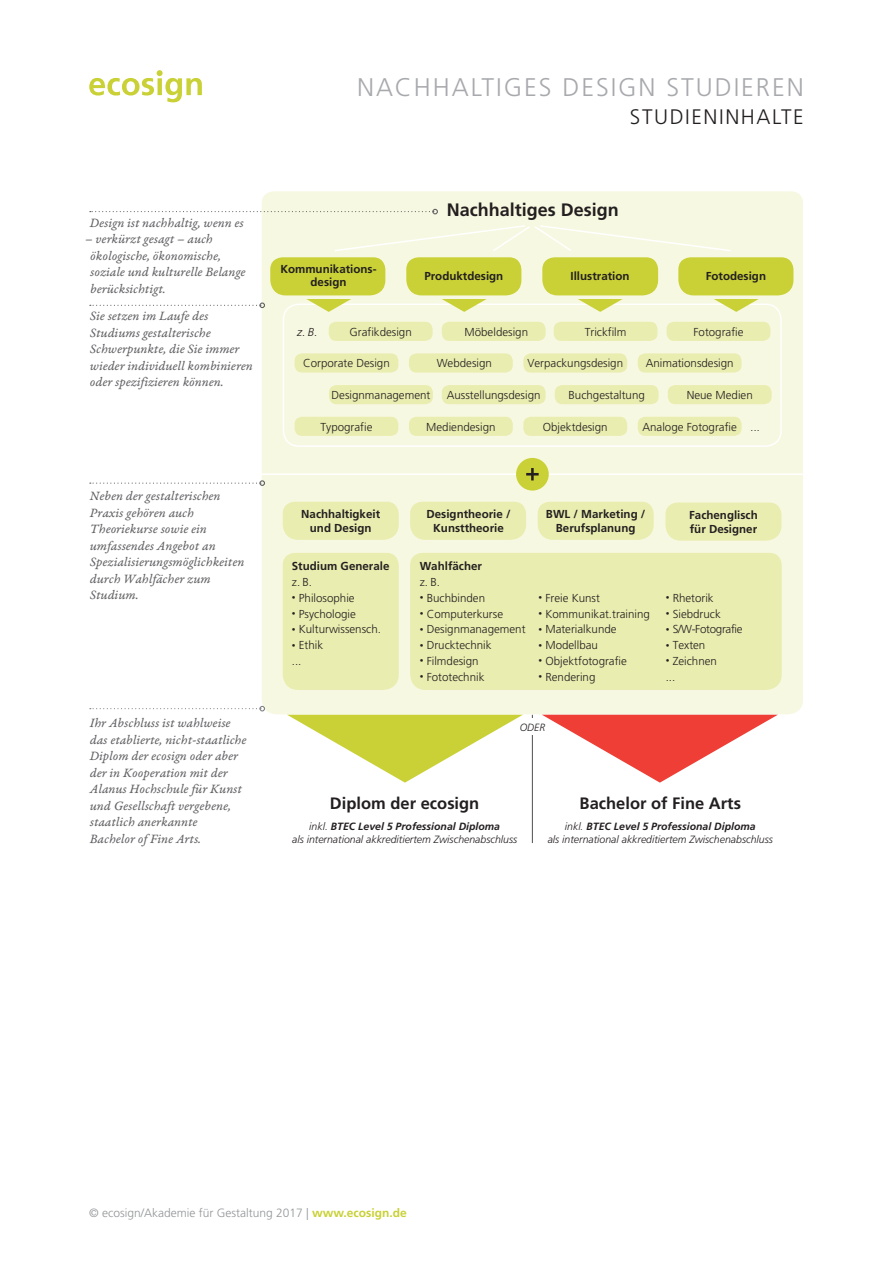
<style>
.page{position:relative;width:893px;height:1263px;background:#fff}
.page>*{position:absolute;margin:0;border:0;box-sizing:border-box;transform-origin:0 0}
.t1{font:300 25.5px "Frutiger LT Std";letter-spacing:.075em;color:#a8a9ad}
.t2{font:300 21px "Frutiger LT Std";letter-spacing:.075em;color:#231f20}
.t3{font:700 18px "Frutiger LT Std";color:#231f20}
.t4{font:700 16.5px "Frutiger LT Std";color:#231f20}
.t5{font:13.5px/16.5px "Garamond Premr Pro It Capt";color:#636366}
.t6{font:300 12px "Frutiger LT Std";color:#939598}
.t7{font:300 11.55px/15.8px "Frutiger LT Std";color:#231f20}
.t8{font:700 11.55px/14.2px "Frutiger LT Std";color:#231f20;text-align:center}
.t9{font:300 11.55px "Frutiger LT Std";letter-spacing:-.025em;color:#231f20}
.t10{font:italic 300 11.55px "Frutiger LT Std";color:#231f20}
.t11{font:italic 300 11.25px "Frutiger LT Std";color:#231f20}
.t12{font:italic 300 10.5px/13.5px "Frutiger LT Std";color:#231f20;text-align:center}
.s1{font-size:7.5px}
.s2{font-weight:700}
.s3{font-weight:700;color:#c9d136}
</style>
<div class="page">
<div style="left:262px;top:191px;width:541px;height:523px;background:#f7f8e1"></div>
<div style="left:283px;top:303px;width:499px;height:144px;border:2px solid #fff;border-radius:15px"></div>
<svg style="left:90px;top:209px;width:348px;height:5px"></svg>
<svg style="left:90px;top:480px;width:175px;height:6px"></svg>
<svg style="left:90px;top:706px;width:175px;height:5px"></svg>
<div style="left:283px;top:553px;width:116px;height:137px;background:#e9edaf"></div>
<svg style="left:665px;top:502px;width:116px;height:39px;background:#e9edb1"></svg>
<div style="left:538px;top:502px;width:116px;height:38px;background:#e9edaf"></div>
<div style="left:410px;top:502px;width:116px;height:38px;background:#e9edaf"></div>
<div style="left:283px;top:502px;width:116px;height:38px;background:#e9edaf"></div>
<hr style="left:257px;top:473px;width:547px;height:2px;background:#fff">
<div style="left:516px;top:458px;width:33px;height:33px;background:#c9d136;border-radius:50%"></div>
<svg style="left:526px;top:468px;width:13px;height:12px"></svg>
<svg style="left:287px;top:715px;width:236px;height:68px"></svg>
<svg style="left:542px;top:715px;width:235px;height:68px"></svg>
<hr style="left:532px;top:715px;width:1px;height:128px;background:#636366">
<div style="left:529px;top:718px;width:9px;height:17px;background:#fff"></div>
<div style="left:295px;top:353px;width:103px;height:19px;background:#e9edaf;border-radius:8px"></div>
<div style="left:409px;top:417px;width:104px;height:19px;background:#e9edaf;border-radius:8px"></div>
<div style="left:295px;top:417px;width:103px;height:19px;background:#e9edaf;border-radius:7px"></div>
<div style="left:442px;top:322px;width:104px;height:19px;background:#e9edaf;border-radius:8px"></div>
<div style="left:409px;top:353px;width:104px;height:20px;background:#e9edaf;border-radius:8px"></div>
<div style="left:554px;top:322px;width:103px;height:19px;background:#e9edaf;border-radius:8px"></div>
<div style="left:523px;top:353px;width:104px;height:20px;background:#e9edaf;border-radius:8px"></div>
<div style="left:638px;top:353px;width:104px;height:19px;background:#e9edaf;border-radius:8px"></div>
<div style="left:667px;top:322px;width:103px;height:19px;background:#e9edaf;border-radius:8px"></div>
<div style="left:668px;top:385px;width:104px;height:19px;background:#e9edaf;border-radius:8px"></div>
<div style="left:638px;top:417px;width:104px;height:19px;background:#e9edaf;border-radius:8px"></div>
<div style="left:555px;top:385px;width:104px;height:19px;background:#e9edaf;border-radius:8px"></div>
<div style="left:523px;top:417px;width:104px;height:19px;background:#e9edaf;border-radius:8px"></div>
<div style="left:442px;top:385px;width:104px;height:19px;background:#e9edaf;border-radius:8px"></div>
<div style="left:329px;top:385px;width:104px;height:19px;background:#e9edaf;border-radius:8px"></div>
<div style="left:329px;top:322px;width:104px;height:19px;background:#e9edaf;border-radius:8px"></div>
<svg style="left:90px;top:224px;width:703px;height:88px"></svg>
<div style="left:410px;top:553px;width:372px;height:137px;background:#e9edaf"></div>
<svg style="left:89px;top:70px;width:113px;height:32px"></svg>
<h1 class="t1" style="left:357px;top:72px;width:448px">NACHHALTIGES DESIGN STUDIEREN</h1>
<h2 class="t2" style="left:630px;top:105px;width:175px">STUDIENINHALTE</h2>
<p class="t5" style="left:90px;top:215px;width:155px">Design ist nachhaltig, wenn es</p>
<p class="t5" style="left:90px;top:232px;width:157px;text-indent:-5px">– verkürzt gesagt – auch ökologische, ökonomische, soziale und kulturelle Belange berücksichtigt.</p>
<p class="t5" style="left:90px;top:308px;width:165px">Sie setzen im Laufe des<br>Studiums gestalterische<br>Schwerpunkte, die Sie immer wieder individuell kombinieren oder spezifizieren können.</p>
<p class="t5" style="left:90px;top:488px;width:156px">Neben der gestalterischen<br>Praxis gehören auch<br>Theoriekurse sowie ein umfassendes Angebot an<br>Spezialisierungsmöglichkeiten durch Wahlfächer zum<br>Studium.</p>
<p class="t5" style="left:90px;top:716px;width:158px">Ihr Abschluss ist wahlweise das etablierte, nicht-staatliche<br>Diplom der ecosign oder aber der in Kooperation mit der<br>Alanus Hochschule für Kunst und Gesellschaft vergebene, staatlich anerkannte<br>Bachelor of Fine Arts.</p>
<h3 class="t3" style="left:447px;top:200px;width:174px">Nachhaltiges Design</h3>
<p class="t8" style="left:280px;top:262px;width:98px;line-height:13.5px">Kommunikations&shy;design</p>
<p class="t8" style="left:424px;top:269px;width:80px">Produktdesign</p>
<p class="t8" style="left:571px;top:269px;width:61px">Illustration</p>
<p class="t8" style="left:706px;top:269px;width:62px">Fotodesign</p>
<p class="t10" style="left:297px;top:325px;width:22px">z. B.</p>
<p class="t7" style="left:350px;top:324px;width:64px">Grafikdesign</p>
<p class="t7" style="left:303px;top:356px;width:88px">Corporate Design</p>
<p class="t7" style="left:585px;top:324px;width:43px">Trickfilm</p>
<p class="t7" style="left:527px;top:356px;width:97px">Verpackungsdesign</p>
<p class="t7" style="left:646px;top:356px;width:89px">Animationsdesign</p>
<p class="t7" style="left:693px;top:324px;width:52px">Fotografie</p>
<p class="t7" style="left:465px;top:324px;width:65px">Möbeldesign</p>
<p class="t7" style="left:437px;top:356px;width:57px">Webdesign</p>
<p class="t7" style="left:332px;top:387px;width:100px">Designmanagement</p>
<p class="t7" style="left:447px;top:387px;width:95px">Ausstellungsdesign</p>
<p class="t7" style="left:568px;top:387px;width:78px">Buchgestaltung</p>
<p class="t7" style="left:543px;top:419px;width:66px">Objektdesign</p>
<p class="t7" style="left:687px;top:387px;width:68px">Neue Medien</p>
<p class="t7" style="left:642px;top:419px;width:96px">Analoge Fotografie</p>
<p class="t7" style="left:320px;top:419px;width:53px">Typografie</p>
<p class="t7" style="left:426px;top:419px;width:71px">Mediendesign</p>
<p class="t11" style="left:751px;top:420px;width:11px">...</p>
<p class="t8" style="left:301px;top:507px;width:80px">Nachhaltigkeit und Design</p>
<p class="t8" style="left:292px;top:559px;width:99px">Studium Generale</p>
<p class="t7" style="left:292px;top:574px;width:22px">z. B.</p>
<p class="t7" style="left:292px;top:590px;width:64px"><span class="s1">•</span> Philosophie</p>
<p class="t7" style="left:292px;top:606px;width:66px"><span class="s1">•</span> Psychologie</p>
<p class="t7" style="left:292px;top:622px;width:91px"><span class="s1">•</span> Kulturwissensch.</p>
<p class="t7" style="left:292px;top:637px;width:33px"><span class="s1">•</span> Ethik ...</p>
<p class="t8" style="left:426px;top:507px;width:86px">Designtheorie /<br>Kunsttheorie</p>
<p class="t8" style="left:420px;top:559px;width:64px">Wahlfächer</p>
<p class="t7" style="left:420px;top:574px;width:22px">z. B.</p>
<p class="t7" style="left:420px;top:590px;width:67px"><span class="s1">•</span> Buchbinden</p>
<p class="t7" style="left:420px;top:606px;width:85px"><span class="s1">•</span> Computerkurse</p>
<p class="t7" style="left:420px;top:622px;width:107px"><span class="s1">•</span> Designmanagement</p>
<p class="t7" style="left:420px;top:637px;width:73px"><span class="s1">•</span> Drucktechnik</p>
<p class="t7" style="left:420px;top:653px;width:60px"><span class="s1">•</span> Filmdesign</p>
<p class="t7" style="left:420px;top:669px;width:66px"><span class="s1">•</span> Fototechnik</p>
<p class="t8" style="left:546px;top:507px;width:101px">BWL / Marketing /<br>Berufsplanung</p>
<p class="t7" style="left:538px;top:590px;width:63px"><span class="s1">•</span> Freie Kunst</p>
<p class="t7" style="left:538px;top:606px;width:113px"><span class="s1">•</span> Kommunikat.training</p>
<p class="t7" style="left:538px;top:622px;width:80px"><span class="s1">•</span> Materialkunde</p>
<p class="t7" style="left:538px;top:637px;width:61px"><span class="s1">•</span> Modellbau</p>
<p class="t7" style="left:538px;top:653px;width:90px"><span class="s1">•</span> Objektfotografie</p>
<p class="t7" style="left:538px;top:669px;width:59px"><span class="s1">•</span> Rendering</p>
<p class="t12" style="left:520px;top:721px;width:27px">ODER</p>
<p class="t8" style="left:689px;top:508px;width:70px;text-align:left">Fachenglisch für Designer</p>
<p class="t7" style="left:666px;top:590px;width:50px"><span class="s1">•</span> Rhetorik</p>
<p class="t7" style="left:666px;top:606px;width:57px"><span class="s1">•</span> Siebdruck</p>
<p class="t9" style="left:666px;top:623px;width:78px"><span class="s1">•</span> S/W-Fotografie</p>
<p class="t7" style="left:666px;top:637px;width:41px"><span class="s1">•</span> Texten</p>
<p class="t7" style="left:666px;top:653px;width:53px"><span class="s1">•</span> Zeichnen ...</p>
<p class="t4" style="left:330px;top:793px;width:151px">Diplom der ecosign</p>
<p class="t12" style="left:292px;top:819px;width:227px">inkl. <span class="s2">BTEC Level 5 Professional Diploma<br></span>als international akkreditiertem Zwischenabschluss</p>
<p class="t4" style="left:580px;top:793px;width:163px">Bachelor of Fine Arts</p>
<p class="t12" style="left:548px;top:819px;width:227px">inkl. <span class="s2">BTEC Level 5 Professional Diploma<br></span>als international akkreditiertem Zwischenabschluss</p>
<p class="t6" style="left:89px;top:1206px;width:319px">© ecosign/Akademie für Gestaltung 2017 | <span class="s3">www.ecosign.de</span></p>
</div>
